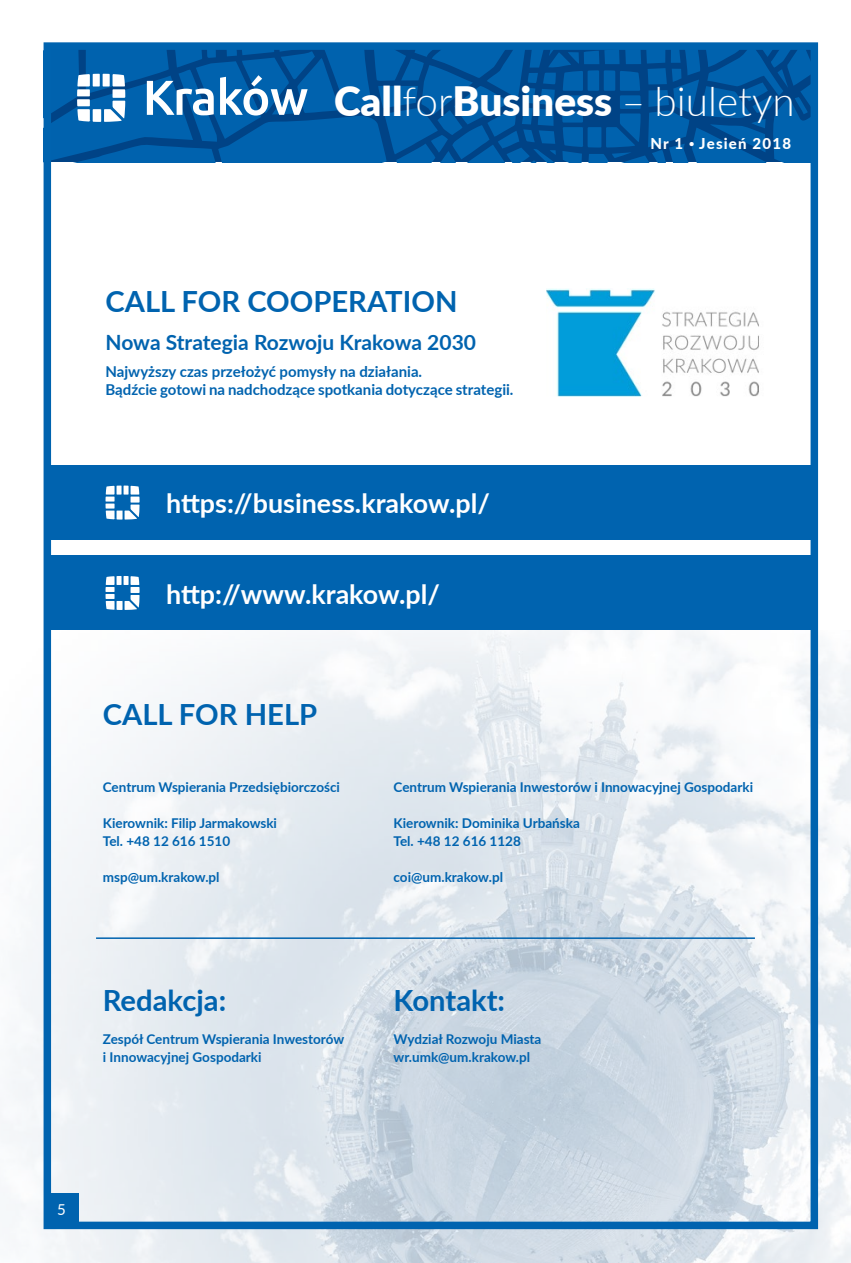
<style>
.page{position:relative;width:851px;height:1263px;background:#fff}
.page>*{position:absolute;margin:0;border:0;box-sizing:border-box;transform-origin:0 0}
.t1{font:900 40.5px "Lato";color:#fff}
.t2{font:700 29.25px "Lato";color:#0063af}
.t3{font:700 29.25px "Lato";letter-spacing:-.005em;color:#fff}
.t4{font:700 26.85px "Lato";color:#fff}
.t5{font:700 21px "Lato";letter-spacing:-.005em;color:#0063af}
.t6{font:700 15px/18px "Lato";color:#0063af}
.t7{font:800 15px "Lato";letter-spacing:.08em;color:#fff}
.t8{font:15px "Lato";color:#fff}
.t9{font:700 13.5px/18px "Lato";color:#0063af}
.s1{font-weight:300}
.s2{font-size:9px}
</style>
<div class="page">
<img style="left:1px;top:630px;width:849px;height:633px">
<img style="left:546px;top:289px;width:213px;height:108px">
<div style="left:46px;top:556px;width:769px;height:74px;background:#0063af"></div>
<div style="left:46px;top:465px;width:769px;height:75px;background:#0063af"></div>
<hr style="left:96px;top:937px;width:658px;height:2px;background:#0063af">
<svg style="left:105px;top:576px;width:34px;height:34px"></svg>
<svg style="left:105px;top:486px;width:34px;height:34px"></svg>
<div style="left:44px;top:42px;width:773px;height:1187px;border:8px solid #0063af"></div>
<div style="left:46px;top:1193px;width:33px;height:33px;background:#0063af"></div>
<svg style="left:44px;top:47px;width:769px;height:115px;background:#0a5fa5"></svg>
<h2 class="t3" style="left:655px;top:65px;width:128px">Info point</h2>
<h1 class="t1" style="left:334px;top:70px;width:462px">Call<span class="s1">for</span>Business <span class="s1">– biuletyn</span></h1>
<p class="t7" style="left:650px;top:132px;width:142px">Nr 1 <span class="s2">•</span> Jesień 2018</p>
<h2 class="t2" style="left:105px;top:280px;width:353px">CALL FOR COOPERATION</h2>
<h3 class="t5" style="left:105px;top:327px;width:372px">Nowa Strategia Rozwoju Krakowa 2030</h3>
<p class="t6" style="left:105px;top:362px;width:409px">Najwyższy czas przełożyć pomysły na działania.<br>Bądźcie gotowi na nadchodzące spotkania dotyczące strategii.</p>
<h3 class="t4" style="left:166px;top:484px;width:325px">https://business.krakow.pl/</h3>
<h3 class="t4" style="left:166px;top:574px;width:275px">http://www.krakow.pl/</h3>
<h2 class="t2" style="left:103px;top:693px;width:216px">CALL FOR HELP</h2>
<p class="t9" style="left:103px;top:777px;width:238px">Centrum Wspierania Przedsiębiorczości</p>
<p class="t9" style="left:103px;top:814px;width:176px">Kierownik: Filip Jarmakowski<br>Tel. +48 12 616 1510</p>
<p class="t9" style="left:103px;top:868px;width:118px">msp@um.krakow.pl</p>
<h2 class="t2" style="left:103px;top:979px;width:125px">Redakcja:</h2>
<p class="t9" style="left:103px;top:1029px;width:243px">Zespół Centrum Wspierania Inwestorów i Innowacyjnej Gospodarki</p>
<p class="t9" style="left:393px;top:777px;width:361px">Centrum Wspierania Inwestorów i Innowacyjnej Gospodarki</p>
<p class="t9" style="left:393px;top:813px;width:188px">Kierownik: Dominika Urbańska<br>Tel. +48 12 616 1128</p>
<p class="t9" style="left:393px;top:867px;width:111px">coi@um.krakow.pl</p>
<h2 class="t2" style="left:393px;top:979px;width:113px">Kontakt:</h2>
<p class="t9" style="left:393px;top:1029px;width:149px">Wydział Rozwoju Miasta wr.umk@um.krakow.pl</p>
<p class="t8" style="left:57px;top:1198px;width:10px">5</p>
</div>
